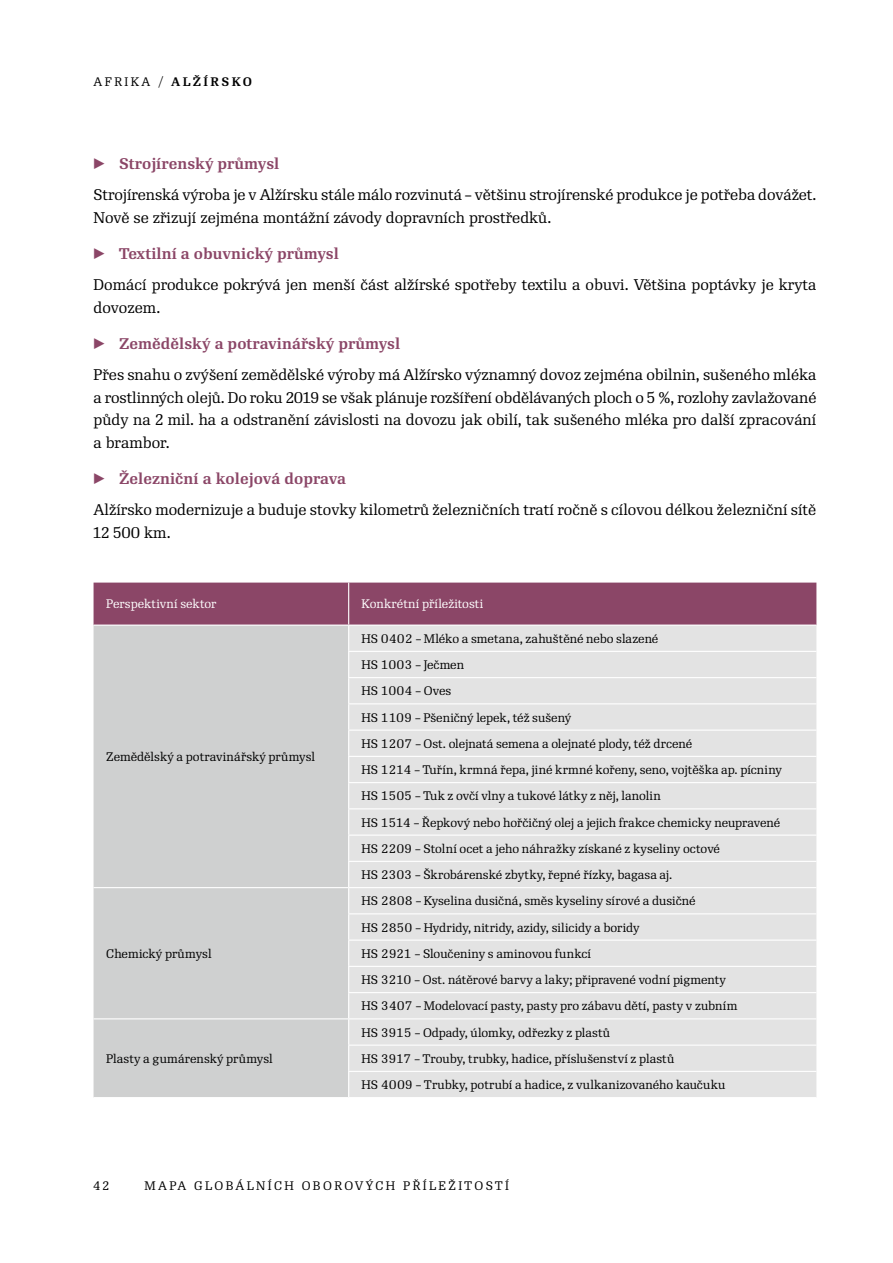
<style>
.page{position:relative;width:893px;height:1263px;background:#fff}
.page>*{position:absolute;margin:0;border:0;box-sizing:border-box;transform-origin:0 0}
.t1{font:15px/22.5px "Re Public Std";color:#000}
.t2{font:700 15px "Re Public Std";color:#8b4667}
.t3{font:12px/26.2px "Re Public Std";letter-spacing:-.005em;color:#000}
.t4{font:12px "Re Public Std";color:#fff}
.t5{font:12px "Re Public Std";letter-spacing:.2em;color:#000}
.t6{font:700 12px "Re Public Std";letter-spacing:.2em;color:#000}
.s1{font-weight:400}
</style>
<div class="page">
<svg style="left:94px;top:583px;width:722px;height:514px;background:#d5cfd2"></svg>
<hr style="left:348px;top:583px;width:1px;height:41px;background:#fff">
<hr style="left:94px;top:624px;width:255px;height:2px;background:#fff">
<hr style="left:349px;top:624px;width:467px;height:2px;background:#fff">
<hr style="left:94px;top:887px;width:255px;height:1px;background:#fff">
<hr style="left:94px;top:1018px;width:255px;height:1px;background:#fff">
<hr style="left:348px;top:651px;width:468px;height:1px;background:#fff">
<hr style="left:348px;top:677px;width:468px;height:1px;background:#fff">
<hr style="left:348px;top:703px;width:468px;height:1px;background:#fff">
<hr style="left:348px;top:729px;width:468px;height:2px;background:#fff">
<hr style="left:348px;top:756px;width:468px;height:1px;background:#fff">
<hr style="left:348px;top:782px;width:468px;height:1px;background:#fff">
<hr style="left:348px;top:808px;width:468px;height:1px;background:#fff">
<hr style="left:348px;top:834px;width:468px;height:2px;background:#fff">
<hr style="left:348px;top:861px;width:468px;height:1px;background:#fff">
<hr style="left:349px;top:887px;width:467px;height:1px;background:#fff">
<hr style="left:348px;top:913px;width:468px;height:1px;background:#fff">
<hr style="left:348px;top:939px;width:468px;height:2px;background:#fff">
<hr style="left:348px;top:966px;width:468px;height:1px;background:#fff">
<hr style="left:348px;top:992px;width:468px;height:1px;background:#fff">
<hr style="left:349px;top:1018px;width:467px;height:1px;background:#fff">
<hr style="left:348px;top:1044px;width:468px;height:2px;background:#fff">
<hr style="left:348px;top:1071px;width:468px;height:1px;background:#fff">
<p class="t6" style="left:94px;top:74px;width:158px"><span class="s1">Afrika /</span> Alžírsko</p>
<p class="t2" style="left:94px;top:153px;width:187px">▶ Strojírenský průmysl</p>
<p class="t1" style="left:94px;top:184px;width:724px">Strojírenská výroba je v Alžírsku stále málo rozvinutá – většinu strojírenské produkce je potřeba dovážet.<br>Nově se zřizují zejména montážní závody dopravních prostředků.</p>
<p class="t2" style="left:94px;top:243px;width:247px">▶ Textilní a obuvnický průmysl</p>
<p class="t1" style="left:94px;top:274px;width:724px">Domácí produkce pokrývá jen menší část alžírské spotřeby textilu a obuvi. Většina poptávky je kryta dovozem.</p>
<p class="t2" style="left:94px;top:333px;width:308px">▶ Zemědělský a potravinářský průmysl</p>
<p class="t1" style="left:94px;top:364px;width:724px;text-align:justify">Přes snahu o zvýšení zemědělské výroby má Alžírsko významný dovoz zejména obilnin, sušeného mléka a rostlinných olejů. Do roku 2019 se však plánuje rozšíření obdělávaných ploch o 5 %, rozlohy zavlažované půdy na 2 mil. ha a odstranění závislosti na dovozu jak obilí, tak sušeného mléka pro další zpracování a brambor.</p>
<p class="t2" style="left:94px;top:468px;width:254px">▶ Železniční a kolejová doprava</p>
<p class="t1" style="left:94px;top:499px;width:724px">Alžírsko modernizuje a buduje stovky kilometrů železničních tratí ročně s cílovou délkou železniční sítě<br>12 500 km.</p>
<p class="t4" style="left:106px;top:596px;width:112px">Perspektivní sektor</p>
<p class="t4" style="left:361px;top:596px;width:123px">Konkrétní příležitosti</p>
<p class="t3" style="left:106px;top:744px;width:210px">Zemědělský a potravinářský průmysl</p>
<p class="t3" style="left:106px;top:940px;width:107px">Chemický průmysl</p>
<p class="t3" style="left:106px;top:1045px;width:168px">Plasty a gumárenský průmysl</p>
<p class="t3" style="left:361px;top:626px;width:422px">HS 0402 – Mléko a smetana, zahuštěné nebo slazené<br>HS 1003 – Ječmen<br>HS 1004 – Oves<br>HS 1109 – Pšeničný lepek, též sušený<br>HS 1207 – Ost. olejnatá semena a olejnaté plody, též drcené<br>HS 1214 – Tuřín, krmná řepa, jiné krmné kořeny, seno, vojtěška ap. pícniny HS 1505 – Tuk z ovčí vlny a tukové látky z něj, lanolin<br>HS 1514 – Řepkový nebo hořčičný olej a jejich frakce chemicky neupravené HS 2209 – Stolní ocet a jeho náhražky získané z kyseliny octové<br>HS 2303 – Škrobárenské zbytky, řepné řízky, bagasa aj.</p>
<p class="t3" style="left:361px;top:888px;width:378px">HS 2808 – Kyselina dusičná, směs kyseliny sírové a dusičné<br>HS 2850 – Hydridy, nitridy, azidy, silicidy a boridy<br>HS 2921 – Sloučeniny s aminovou funkcí<br>HS 3210 – Ost. nátěrové barvy a laky; připravené vodní pigmenty HS 3407 – Modelovací pasty, pasty pro zábavu dětí, pasty v zubním</p>
<p class="t3" style="left:361px;top:1019px;width:365px">HS 3915 – Odpady, úlomky, odřezky z plastů<br>HS 3917 – Trouby, trubky, hadice, příslušenství z plastů<br>HS 4009 – Trubky, potrubí a hadice, z vulkanizovaného kaučuku</p>
<p class="t3" style="left:94px;top:1173px;width:17px">42</p>
<p class="t5" style="left:145px;top:1178px;width:366px">MAPA GLOBÁLNÍCH OBOROVÝCH PŘÍLEŽITOSTÍ</p>
</div>
